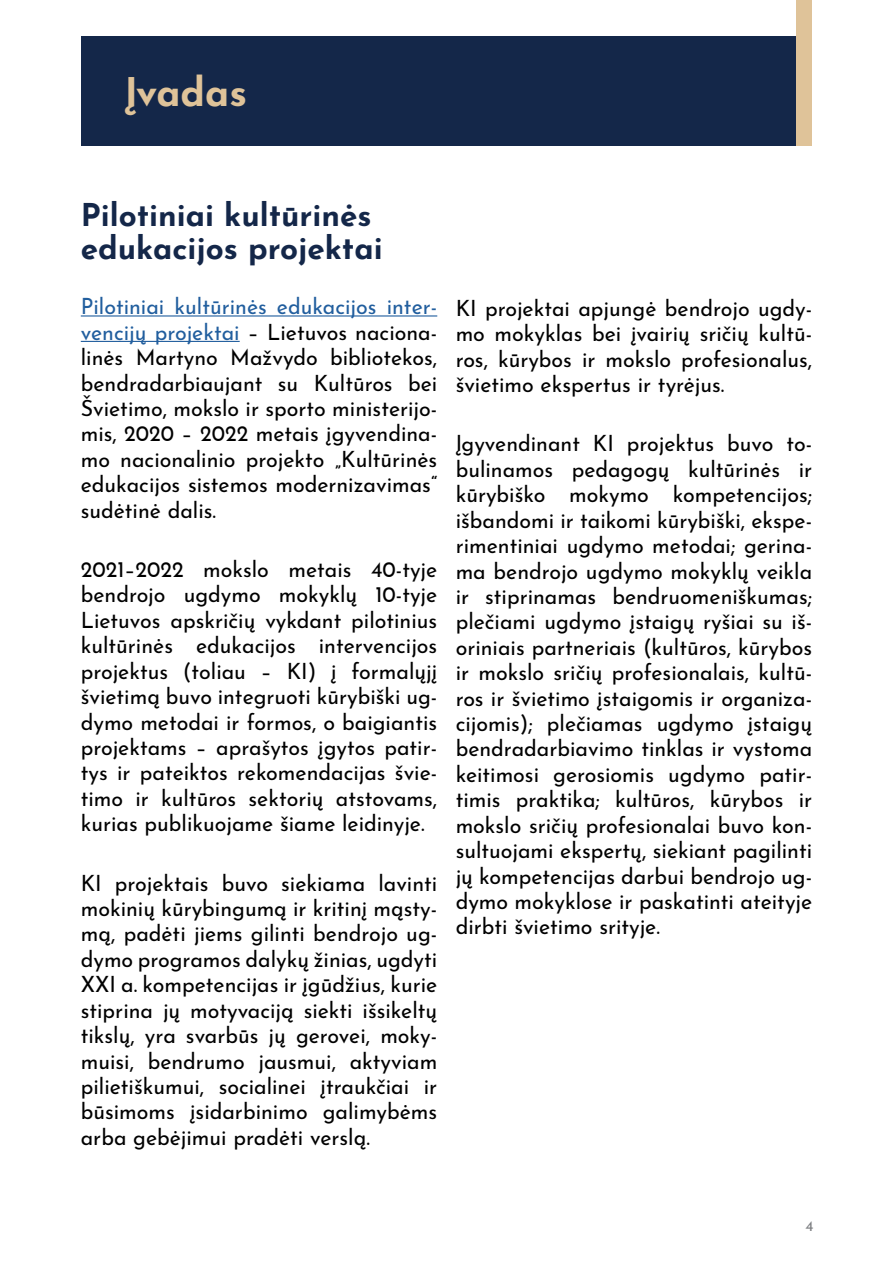
<style>
.page{position:relative;width:893px;height:1263px;background:#fff}
.page>*{position:absolute;margin:0;border:0;box-sizing:border-box;transform-origin:0 0}
.t1{font:700 39.45px "Josefin Sans";color:#dfc399}
.t2{font:700 31.35px/32.8px "Josefin Sans";color:#142749}
.t3{font:22.5px/25.3px "Josefin Sans";color:#000;text-align:justify;scale:.95 1}
.t4{font:15px "Josefin Sans";color:#7c7e81}
.s1{color:#215e9e}
</style>
<div class="page">
<div style="left:81px;top:36px;width:730px;height:110px;background:#142749"></div>
<div style="left:796px;top:0;width:16px;height:146px;background:#dfc399"></div>
<hr style="left:81px;top:315px;width:356px;height:2px;background:#215e9e">
<hr style="left:81px;top:341px;width:159px;height:1px;background:#215e9e">
<h1 class="t1" style="left:125px;top:57px;width:124px">Įvadas</h1>
<h2 class="t2" style="left:81px;top:194px;width:303px">Pilotiniai kultūrinės edukacijos projektai</h2>
<p class="t3" style="left:81px;top:291px;width:377px"><span class="s1">Pilotiniai kultūrinės edukacijos inter&shy;vencijų projektai</span> – Lietuvos naciona&shy;linės Martyno Mažvydo bibliotekos, bendradarbiaujant su Kultūros bei Švietimo, mokslo ir sporto ministerijo&shy;mis, 2020 – 2022 metais įgyvendina&shy;mo nacionalinio projekto „Kultūrinės edukacijos sistemos modernizavimas“ sudėtinė dalis.</p>
<p class="t3" style="left:81px;top:554px;width:377px">2021–2022 mokslo metais 40-tyje bendrojo ugdymo mokyklų 10-tyje Lietuvos apskričių vykdant pilotinius kultūrinės edukacijos intervencijos projektus (toliau – KI) į formalųjį švietimą buvo integruoti kūrybiški ug&shy;dymo metodai ir formos, o baigiantis projektams – aprašytos įgytos patir&shy;tys ir pateiktos rekomendacijas švie&shy;timo ir kultūros sektorių atstovams, kurias publikuojame šiame leidinyje.</p>
<p class="t3" style="left:81px;top:867px;width:377px">KI projektais buvo siekiama lavinti mokinių kūrybingumą ir kritinį mąsty&shy;mą, padėti jiems gilinti bendrojo ug&shy;dymo programos dalykų žinias, ugdyti XXI a. kompetencijas ir įgūdžius, kurie stiprina jų motyvaciją siekti išsikeltų tikslų, yra svarbūs jų gerovei, moky&shy;muisi, bendrumo jausmui, aktyviam pilietiškumui, socialinei įtraukčiai ir būsimoms įsidarbinimo galimybėms arba gebėjimui pradėti verslą.</p>
<p class="t3" style="left:456px;top:292px;width:377px">KI projektai apjungė bendrojo ugdy&shy;mo mokyklas bei įvairių sričių kultū&shy;ros, kūrybos ir mokslo profesionalus, švietimo ekspertus ir tyrėjus.</p>
<p class="t3" style="left:456px;top:428px;width:377px">Įgyvendinant KI projektus buvo to&shy;bulinamos pedagogų kultūrinės ir kūrybiško mokymo kompetencijos; išbandomi ir taikomi kūrybiški, ekspe&shy;rimentiniai ugdymo metodai; gerina&shy;ma bendrojo ugdymo mokyklų veikla ir stiprinamas bendruomeniškumas; plečiami ugdymo įstaigų ryšiai su iš&shy;oriniais partneriais (kultūros, kūrybos ir mokslo sričių profesionalais, kultū&shy;ros ir švietimo įstaigomis ir organiza&shy;cijomis); plečiamas ugdymo įstaigų bendradarbiavimo tinklas ir vystoma keitimosi gerosiomis ugdymo patir&shy;timis praktika; kultūros, kūrybos ir mokslo sričių profesionalai buvo kon&shy;sultuojami ekspertų, siekiant pagilinti jų kompetencijas darbui bendrojo ug&shy;dymo mokyklose ir paskatinti ateityje dirbti švietimo srityje.</p>
<p class="t4" style="left:805px;top:1213px;width:10px">4</p>
</div>
